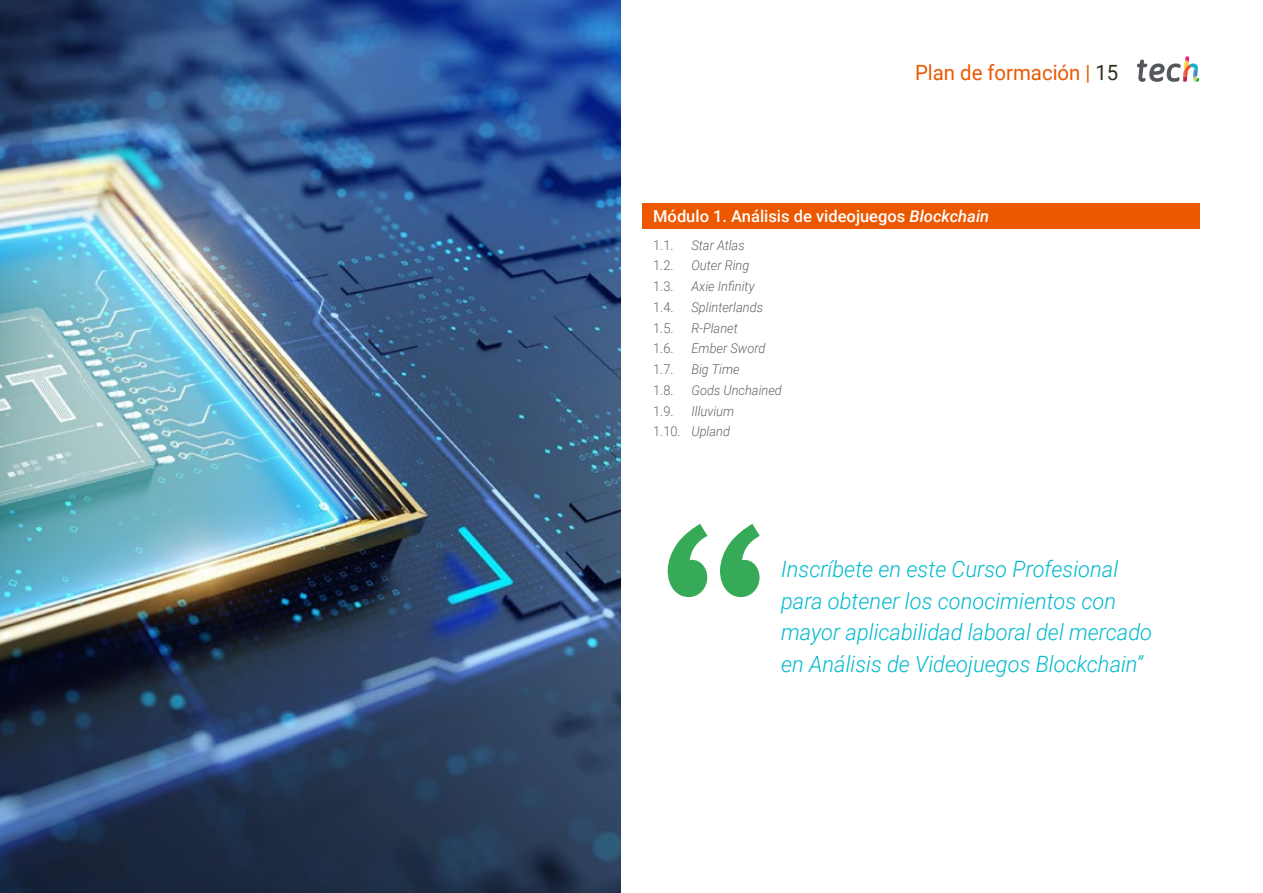
<style>
.page{position:relative;width:1263px;height:893px;background:#fff}
.page>*{position:absolute;margin:0;border:0;box-sizing:border-box;transform-origin:0 0}
.t1{font:italic 300 22.5px/31.5px "Roboto";color:#00bacf}
.t2{font:21px "Roboto";color:#ec5800}
.t3{font:500 16.5px "Roboto";color:#fff}
.t4{font:italic 300 13.5px/20.7px "Roboto";color:#61646a;scale:.95 1}
.t5{font:300 13.5px "Roboto";color:#61646a;scale:.95 1}
.s1{color:#312e20}
.s2{font-style:italic}
.s3{font-style:normal}
</style>
<div class="page">
<img style="left:0;top:0;width:621px;height:893px">
<div style="left:642px;top:204px;width:557px;height:25px;background:#ec5800"></div>
<svg style="left:1137px;top:56px;width:62px;height:26px"></svg>
<svg style="left:668px;top:524px;width:92px;height:73px"></svg>
<p class="t2" style="left:915px;top:57px;width:205px">Plan de formación | <span class="s1">15</span></p>
<p class="t3" style="left:653px;top:205px;width:337px">Módulo 1. Análisis de videojuegos <span class="s2">Blockchain</span></p>
<p class="t5" style="left:653px;top:235px;width:23px">1.1.</p>
<p class="t4" style="left:691px;top:234px;width:58px">Star Atlas</p>
<p class="t5" style="left:653px;top:256px;width:23px">1.2.</p>
<p class="t4" style="left:691px;top:255px;width:62px">Outer Ring</p>
<p class="t5" style="left:653px;top:277px;width:23px">1.3.</p>
<p class="t4" style="left:691px;top:275px;width:68px">Axie Infinity</p>
<p class="t5" style="left:653px;top:298px;width:23px">1.4.</p>
<p class="t4" style="left:691px;top:296px;width:77px">Splinterlands</p>
<p class="t5" style="left:653px;top:318px;width:23px">1.5.</p>
<p class="t4" style="left:691px;top:317px;width:50px">R-Planet</p>
<p class="t5" style="left:653px;top:339px;width:23px">1.6.</p>
<p class="t4" style="left:691px;top:338px;width:79px">Ember Sword</p>
<p class="t5" style="left:653px;top:360px;width:23px">1.7.</p>
<p class="t4" style="left:691px;top:358px;width:52px">Big Time</p>
<p class="t5" style="left:653px;top:381px;width:23px">1.8.</p>
<p class="t4" style="left:691px;top:379px;width:97px">Gods Unchained</p>
<p class="t5" style="left:653px;top:401px;width:23px">1.9.</p>
<p class="t4" style="left:653px;top:400px;width:87px;text-indent:38px">Illuvium<br><span class="s3">1.10.</span> Upland</p>
<p class="t1" style="left:781px;top:553px;width:373px">Inscríbete en este Curso Profesional para obtener los conocimientos con mayor aplicabilidad laboral del mercado en Análisis de Videojuegos Blockchain”</p>
</div>
